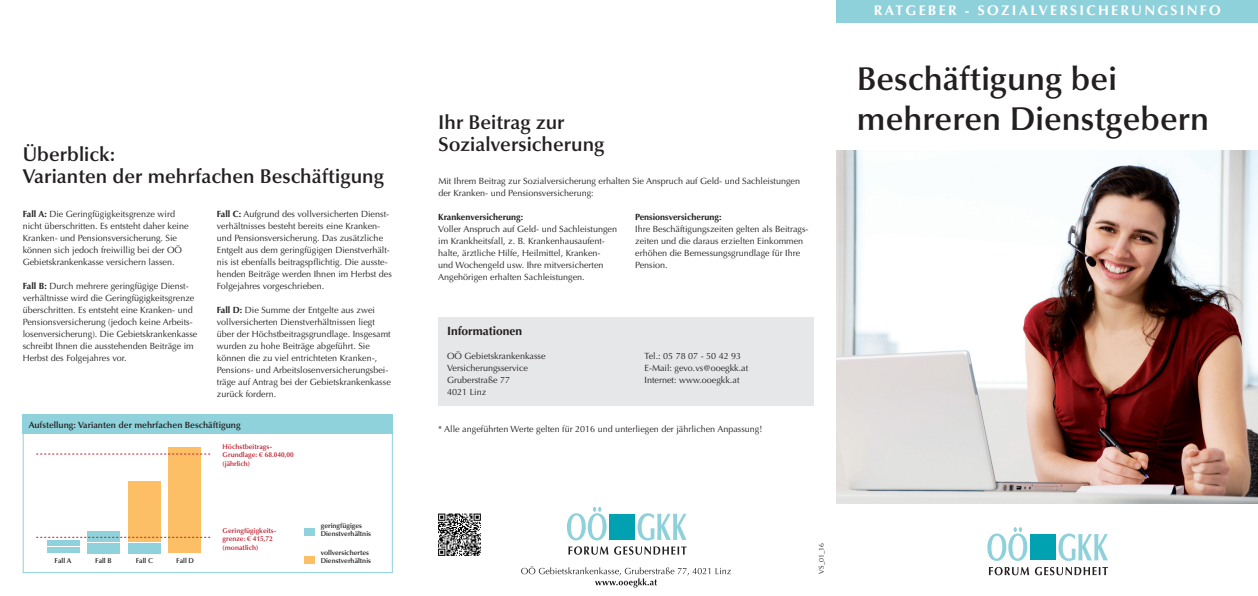
<style>
.page{position:relative;width:1258px;height:596px;background:#fff}
.page>*{position:absolute;margin:0;border:0;box-sizing:border-box;transform-origin:0 0}
.t1{font:600 33.1px "Optima LT Std";color:#231f20}
.t2{font:600 20px/22px "Optima LT Std";color:#231f20}
.t3{font:700 14px "Optima LT Std";letter-spacing:.16em;color:#fff}
.t4{font:700 12px "Optima LT Std";color:#231f20}
.t5{font:9px/12px "Optima LT Std";color:#231f20}
.t6{font:600 9px "Optima LT Std";color:#231f20}
.t7{font:700 9px "Optima LT Std";color:#231f20}
.t8{font:600 7px/8.4px "Optima LT Std";color:#be1d2c}
.t9{font:600 7px/8.4px "Optima LT Std";color:#231f20}
.t10{font:7px "Optima LT Std";color:#231f20}
.s1{font-weight:700}
</style>
<div class="page">
<div style="left:23px;top:415px;width:370px;height:157px;border:1px solid #8fd1db"></div>
<div style="left:836px;top:0;width:421px;height:23px;background:#8fd1db"></div>
<img style="left:836px;top:150px;width:421px;height:353px">
<div style="left:438px;top:317px;width:375px;height:88px;background:#e6e7e9"></div>
<svg style="left:521px;top:566px;width:209px;height:21px"></svg>
<div style="left:88px;top:542px;width:32px;height:11px;background:#8fd2db"></div>
<div style="left:88px;top:530px;width:32px;height:11px;background:#8fd2db"></div>
<div style="left:128px;top:542px;width:33px;height:11px;background:#8fd2db"></div>
<div style="left:128px;top:481px;width:33px;height:60px;background:#fdbf66"></div>
<div style="left:169px;top:446px;width:32px;height:45px;background:#fdbf66"></div>
<div style="left:169px;top:492px;width:32px;height:61px;background:#fdbf66"></div>
<svg style="left:36px;top:536px;width:174px;height:1px"></svg>
<svg style="left:36px;top:453px;width:174px;height:1px"></svg>
<div style="left:47px;top:539px;width:32px;height:6px;background:#8fd2db"></div>
<div style="left:47px;top:547px;width:32px;height:6px;background:#8fd2db"></div>
<div style="left:305px;top:528px;width:10px;height:8px;background:#8fd2db"></div>
<div style="left:305px;top:555px;width:10px;height:8px;background:#fdbf66"></div>
<div style="left:23px;top:414px;width:370px;height:20px;background:#8fd2db"></div>
<img style="left:438px;top:513px;width:43px;height:43px">
<svg style="left:987px;top:527px;width:40px;height:33px"></svg>
<div style="left:1029px;top:534px;width:26px;height:26px;background:#00a2b2"></div>
<svg style="left:988px;top:566px;width:119px;height:9px"></svg>
<svg style="left:1058px;top:533px;width:49px;height:27px"></svg>
<svg style="left:567px;top:507px;width:39px;height:33px"></svg>
<div style="left:609px;top:514px;width:25px;height:25px;background:#00a2b2"></div>
<svg style="left:568px;top:546px;width:118px;height:8px"></svg>
<svg style="left:637px;top:513px;width:49px;height:27px"></svg>
<h2 class="t2" style="left:23px;top:143px;width:363px">Überblick:<br>Varianten der mehrfachen Beschäftigung</h2>
<p class="t5" style="left:23px;top:208px;width:167px"><span class="s1">Fall A:</span> Die Geringfügigkeitsgrenze wird nicht überschritten. Es entsteht daher keine Kranken- und Pensionsversicherung. Sie können sich jedoch freiwillig bei der OÖ Gebietskrankenkasse versichern lassen.</p>
<p class="t5" style="left:23px;top:280px;width:176px"><span class="s1">Fall B:</span> Durch mehrere geringfügige Dienst&shy;verhältnisse wird die Geringfügigkeitsgrenze überschritten. Es entsteht eine Kranken- und Pensionsversicherung (jedoch keine Arbeits&shy;losenversicherung). Die Gebietskrankenkasse schreibt Ihnen die ausstehenden Beiträge im Herbst des Folgejahres vor.</p>
<p class="t5" style="left:217px;top:208px;width:176px"><span class="s1">Fall C:</span> Aufgrund des vollversicherten Dienst&shy;verhältnisses besteht bereits eine Kranken&shy;und Pensionsversicherung. Das zusätzliche Entgelt aus dem geringfügigen Dienstverhält&shy;nis ist ebenfalls beitragspflichtig. Die ausste&shy;henden Beiträge werden Ihnen im Herbst des Folgejahres vorgeschrieben.</p>
<p class="t5" style="left:217px;top:304px;width:175px"><span class="s1">Fall D:</span> Die Summe der Entgelte aus zwei vollversicherten Dienstverhältnissen liegt über der Höchstbeitragsgrundlage. Insgesamt wurden zu hohe Beiträge abgeführt. Sie können die zu viel entrichteten Kranken-, Pensions- und Arbeitslosenversicherungsbei&shy;träge auf Antrag bei der Gebietskrankenkasse zurück fordern.</p>
<p class="t6" style="left:29px;top:419px;width:213px">Aufstellung: Varianten der mehrfachen Beschäftigung</p>
<p class="t9" style="left:55px;top:556px;width:18px">Fall A</p>
<p class="t9" style="left:95px;top:556px;width:18px">Fall B</p>
<p class="t9" style="left:136px;top:556px;width:19px">Fall C</p>
<p class="t9" style="left:176px;top:556px;width:19px">Fall D</p>
<p class="t8" style="left:223px;top:442px;width:73px">Höchstbeitrags-<br>Grundlage: € 68.040,00 (jährlich)</p>
<p class="t8" style="left:223px;top:526px;width:55px">Geringfügigkeits&shy;grenze: € 415,72 (monatlich)</p>
<p class="t9" style="left:321px;top:521px;width:52px">geringfügiges<br>Dienstverhältnis</p>
<p class="t9" style="left:321px;top:548px;width:52px">vollversichertes<br>Dienstverhältnis</p>
<h3 class="t3" style="left:873px;top:2px;width:348px">RATGEBER - SOZIALVERSICHERUNGSINFO</h3>
<h1 class="t1" style="left:856px;top:59px;width:261px">Beschäftigung bei</h1>
<h2 class="t2" style="left:438px;top:111px;width:128px">Ihr Beitrag zur</h2>
<h1 class="t1" style="left:856px;top:99px;width:354px">mehreren Dienstgebern</h1>
<h2 class="t2" style="left:438px;top:133px;width:168px">Sozialversicherung</h2>
<p class="t5" style="left:438px;top:175px;width:363px">Mit Ihrem Beitrag zur Sozialversicherung erhalten Sie Anspruch auf Geld- und Sachleistungen der Kranken- und Pensionsversicherung:</p>
<p class="t7" style="left:438px;top:211px;width:86px">Krankenversicherung:</p>
<p class="t5" style="left:438px;top:223px;width:180px">Voller Anspruch auf Geld- und Sachleistungen im Krankheitsfall, z. B. Krankenhausaufent&shy;halte, ärztliche Hilfe, Heilmittel, Kranken&shy;und Wochengeld usw. Ihre mitversicherten Angehörigen erhalten Sachleistungen.</p>
<p class="t7" style="left:635px;top:211px;width:88px">Pensionsversicherung:</p>
<p class="t5" style="left:635px;top:223px;width:175px">Ihre Beschäftigungszeiten gelten als Beitrags&shy;zeiten und die daraus erzielten Einkommen erhöhen die Bemessungsgrundlage für Ihre Pension.</p>
<h3 class="t4" style="left:447px;top:324px;width:77px">Informationen</h3>
<p class="t5" style="left:447px;top:350px;width:100px">OÖ Gebietskrankenkasse<br>Versicherungsservice<br>Gruberstraße 77<br>4021 Linz</p>
<p class="t5" style="left:644px;top:350px;width:105px">Tel.: 05 78 07 - 50 42 93<br>E-Mail: gevo.vs@ooegkk.at<br>Internet: www.ooegkk.at</p>
<p class="t5" style="left:438px;top:423px;width:326px">* Alle angeführten Werte gelten für 2016 und unterliegen der jährlichen Anpassung!</p>
<p class="t10" style="left:817px;top:573px;width:32px;rotate:-90deg">VS_01_16</p>
</div>
